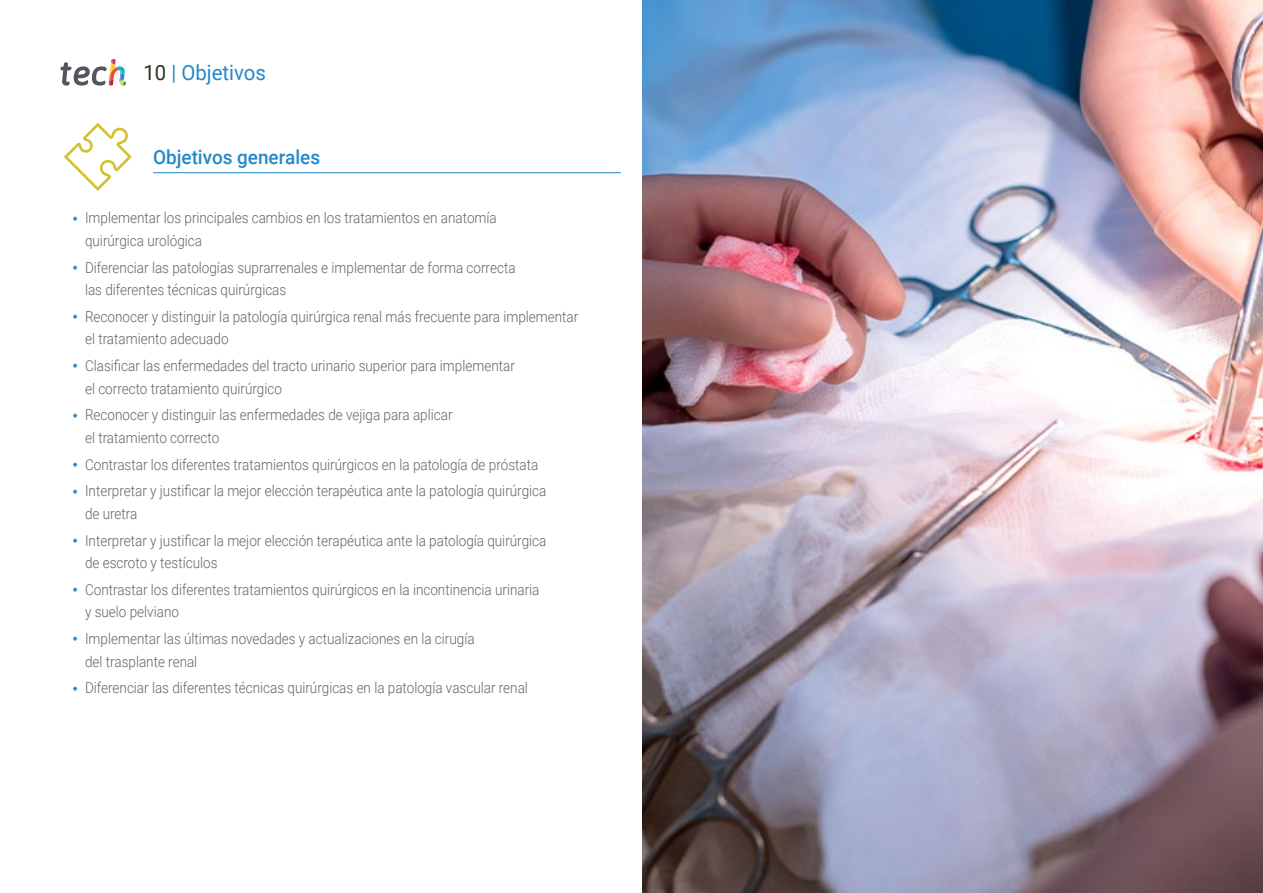
<style>
.page{position:relative;width:1263px;height:893px;background:#fff}
.page>*{position:absolute;margin:0;border:0;box-sizing:border-box;transform-origin:0 0}
.t1{font:21px "Roboto";color:#2488c9}
.t2{font:500 19.5px "Roboto";color:#2488c9}
.t3{font:300 15px/22.5px "Roboto";color:#61646a;scale:.9 1}
.s1{color:#312e20}
</style>
<div class="page">
<hr style="left:153px;top:172px;width:468px;height:1px;background:#2488c9">
<svg style="left:64px;top:123px;width:68px;height:68px"></svg>
<img style="left:642px;top:0;width:621px;height:893px">
<svg style="left:61px;top:59px;width:65px;height:27px"></svg>
<h1 class="t1" style="left:144px;top:57px;width:124px"><span class="s1">10</span> | Objetivos</h1>
<h2 class="t2" style="left:153px;top:144px;width:169px">Objetivos generales</h2>
<p class="t3" style="left:85px;top:206px;width:459px">Implementar los principales cambios en los tratamientos en anatomía quirúrgica urológica</p>
<p class="t3" style="left:85px;top:255px;width:480px">Diferenciar las patologías suprarrenales e implementar de forma correcta las diferentes técnicas quirúrgicas</p>
<p class="t3" style="left:85px;top:305px;width:550px">Reconocer y distinguir la patología quirúrgica renal más frecuente para implementar el tratamiento adecuado</p>
<p class="t3" style="left:85px;top:354px;width:479px">Clasificar las enfermedades del tracto urinario superior para implementar el correcto tratamiento quirúrgico</p>
<p class="t3" style="left:85px;top:403px;width:410px">Reconocer y distinguir las enfermedades de vejiga para aplicar el tratamiento correcto</p>
<p class="t3" style="left:85px;top:450px;width:514px;line-height:26.7px">Contrastar los diferentes tratamientos quirúrgicos en la patología de próstata<br>Interpretar y justificar la mejor elección terapéutica ante la patología quirúrgica</p>
<p class="t3" style="left:85px;top:500px;width:514px;line-height:26.7px">de uretra<br>Interpretar y justificar la mejor elección terapéutica ante la patología quirúrgica</p>
<p class="t3" style="left:85px;top:549px;width:506px;line-height:26.7px">de escroto y testículos<br>Contrastar los diferentes tratamientos quirúrgicos en la incontinencia urinaria</p>
<p class="t3" style="left:85px;top:598px;width:434px;line-height:26.7px">y suelo pelviano<br>Implementar las últimas novedades y actualizaciones en la cirugía</p>
<p class="t3" style="left:85px;top:647px;width:494px;line-height:26.7px">del trasplante renal<br>Diferenciar las diferentes técnicas quirúrgicas en la patología vascular renal</p>
</div>
